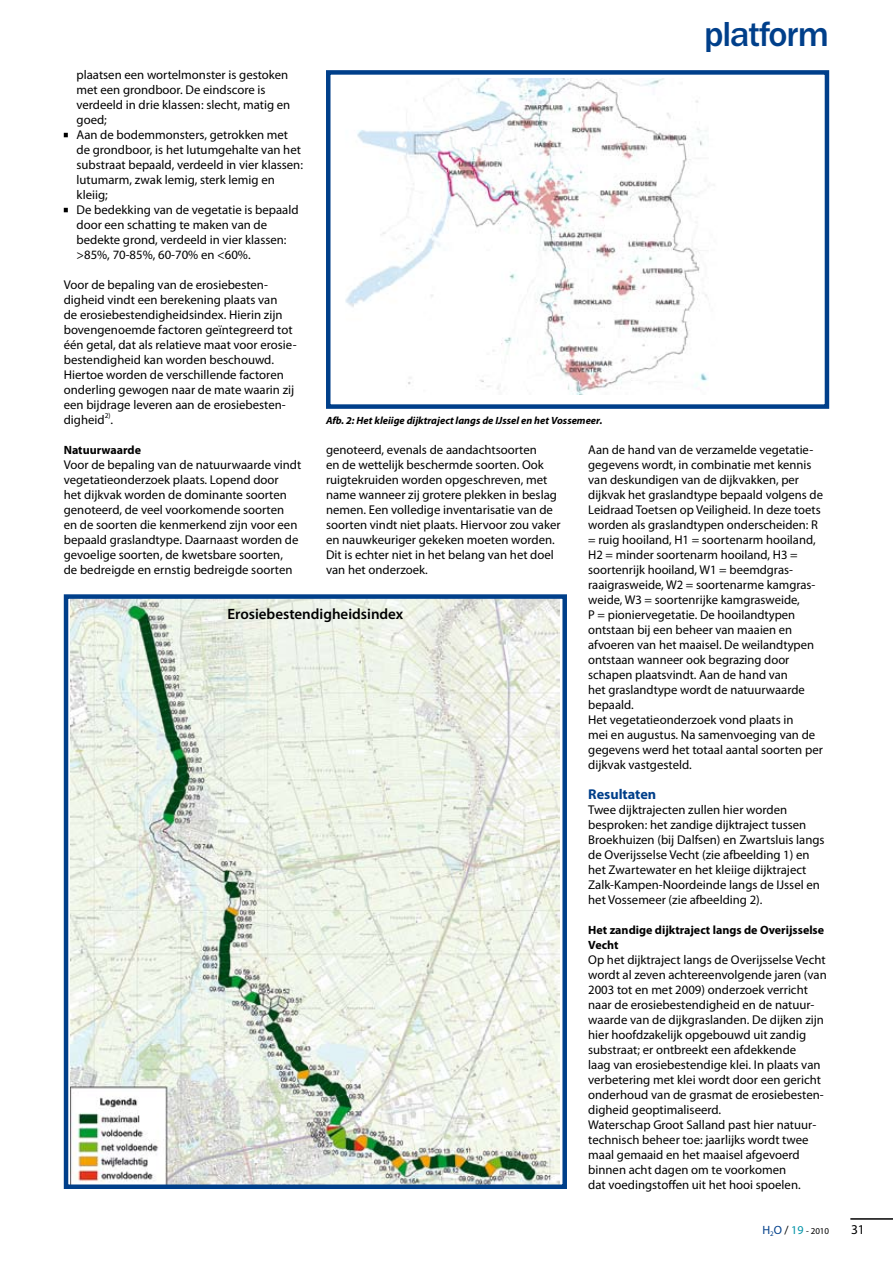
<style>
.page{position:relative;width:893px;height:1263px;background:#fff}
.page>*{position:absolute;margin:0;border:0;box-sizing:border-box;transform-origin:0 0}
.t1{font:500 36px "ITC Franklin Gothic Std";letter-spacing:-.03em;color:#003f8a}
.t2{font:600 15px "Myriad Pro";color:#000}
.t3{font:700 14.25px "Myriad Pro";color:#003f8a}
.t4{font:13.5px "Myriad Pro";color:#000}
.t5{font:12.75px/15px "Myriad Pro";color:#000}
.t6{font:700 12px/15px "Myriad Pro";color:#000}
.t7{font:italic 700 10.5px "Myriad Pro";color:#000}
.t8{font:9px "Myriad Pro";color:#000}
.s1{font-family:"ITC Franklin Gothic Std Hvy";font-size:6.75px}
.s2{font-size:12px;color:#003f8a}
.s3{font-size:12px}
.s4{font-size:12px;color:#0094a8}
</style>
<div class="page">
<hr style="left:850px;top:1219px;width:43px;height:1px;background:#000">
<svg style="left:64px;top:133px;width:4px;height:4px"></svg>
<svg style="left:64px;top:208px;width:4px;height:4px"></svg>
<img style="left:345px;top:78px;width:363px;height:316px">
<div style="left:326px;top:70px;width:503px;height:339px;border:4px solid #003f8a"></div>
<img style="left:71px;top:599px;width:489px;height:585px">
<div style="left:64px;top:594px;width:503px;height:595px;border:4px solid #003f8a"></div>
<h1 class="t1" style="left:704px;top:14px;width:126px">platform</h1>
<p class="t5" style="left:77px;top:67px;width:215px">plaatsen een wortelmonster is gestoken met een grondboor. De eindscore is verdeeld in drie klassen: slecht, matig en goed;</p>
<p class="t5" style="left:77px;top:127px;width:228px;text-indent:-13px"><span class="s1">•</span> Aan de bodemmonsters, getrokken met de grondboor, is het lutumgehalte van het substraat bepaald, verdeeld in vier klassen: lutumarm, zwak lemig, sterk lemig en kleiig;</p>
<p class="t5" style="left:77px;top:202px;width:224px;text-indent:-13px"><span class="s1">•</span> De bedekking van de vegetatie is bepaald door een schatting te maken van de bedekte grond, verdeeld in vier klassen: &gt;85%, 70-85%, 60-70% en &lt;60%.</p>
<p class="t5" style="left:64px;top:277px;width:234px">Voor de bepaling van de erosiebesten&shy;digheid vindt een berekening plaats van<br>de erosiebestendigheidsindex. H ierin zijn bovengenoemde factoren geïntegreerd tot één getal, dat als relatieve maat voor erosie&shy;bestendigheid kan worden beschouwd.<br>H iertoe worden de verschillende factoren onderling gewogen naar de mate waarin zij een bijdrage leveren aan de erosiebesten&shy;digheid<sup>2)</sup>.</p>
<p class="t6" style="left:64px;top:442px;width:79px">Natuurwaarde</p>
<p class="t5" style="left:64px;top:457px;width:239px">Voor de bepaling van de natuurwaarde vindt vegetatieonderzoek plaats. Lopend door<br>het dijkvak worden de dominante soorten genoteerd, de veel voorkomende soorten<br>en de soorten die kenmerkend zijn voor een bepaald graslandtype. Daarnaast worden de gevoelige soorten, de kwetsbare soorten,<br>de bedreigde en ernstig bedreigde soorten</p>
<p class="t7" style="left:326px;top:414px;width:278px">Afb. 2: Het kleiige dijktraject langs de IJssel en het Vossemeer.</p>
<p class="t5" style="left:326px;top:442px;width:236px">genoteerd, evenals de aandachtsoorten<br>en de wettelijk beschermde soorten. Ook ruigtekruiden worden opgeschreven, met name wanneer zij grotere plekken in beslag nemen. Een volledige inventarisatie van de soorten vindt niet plaats. H iervoor zou vaker en nauwkeuriger gekeken moeten worden.<br>Dit is echter niet in het belang van het doel van het onderzoek.</p>
<p class="t5" style="left:588px;top:442px;width:236px">Aan de hand van de verzamelde vegetatie&shy;gegevens wordt, in combinatie met kennis van deskundigen van de dijkvakken, per dijkvak het graslandtype bepaald volgens de Leidraad Toetsen op Veiligheid. I n deze toets worden als graslandtypen onderscheiden: R = ruig hooiland, H1 = soortenarm hooiland, H2 = minder soortenarm hooiland, H3 = soortenrijk hooiland, W1 = beemdgras&shy;raaigrasweide, W2 = soortenarme kamgras&shy;weide, W3 = soortenrijke kamgrasweide,<br>P = pioniervegetatie. De hooilandtypen ontstaan bij een beheer van maaien en afvoeren van het maaisel. De weilandtypen ontstaan wanneer ook begrazing door schapen plaatsvindt. Aan de hand van<br>het graslandtype wordt de natuurwaarde bepaald.<br>Het vegetatieonderzoek vond plaats in<br>mei en augustus. Na samenvoeging van de gegevens werd het totaal aantal soorten per dijkvak vastgesteld.</p>
<p class="t3" style="left:588px;top:786px;width:70px">Resultaten</p>
<p class="t5" style="left:588px;top:802px;width:238px">Twee dijktrajecten zullen hier worden besproken: het zandige dijktraject tussen Broekhuizen (bij Dalfsen) en Zwartsluis langs de Overijsselse Vecht (zie afbeelding 1) en het Zwartewater en het kleiige dijktraject Zalk-Kampen-Noordeinde langs de IJssel en het Vossemeer (zie afbeelding 2).</p>
<p class="t6" style="left:588px;top:922px;width:237px">Het zandige dijktraject langs de Overijsselse<br>Vecht</p>
<p class="t5" style="left:588px;top:952px;width:240px">Op het dijktraject langs de Overijsselse Vecht wordt al zeven achtereenvolgende jaren (van 2003 tot en met 2009) onderzoek verricht naar de erosiebestendigheid en de natuur&shy;waarde van de dijkgraslanden. De dijken zijn hier hoofdzakelijk opgebouwd uit zandig substraat; er ontbreekt een afdekkende<br>laag van erosiebestendige klei. I n plaats van verbetering met klei wordt door een gericht onderhoud van de grasmat de erosiebesten&shy;digheid geoptimaliseerd.<br>Waterschap Groot Salland past hier natuur&shy;technisch beheer toe: jaarlijks wordt twee maal gemaaid en het maaisel afgevoerd binnen acht dagen om te voorkomen<br>dat voedingstoffen uit het hooi spoelen.</p>
<p class="t2" style="left:227px;top:605px;width:177px">Erosiebestendigheidsindex</p>
<p class="t8" style="left:762px;top:1226px;width:68px"><span class="s2">H</span><sub>2</sub><span class="s2">O</span> <span class="s3">/</span> <span class="s4">19</span> - 2010</p>
<p class="t4" style="left:851px;top:1222px;width:15px">31</p>
</div>
